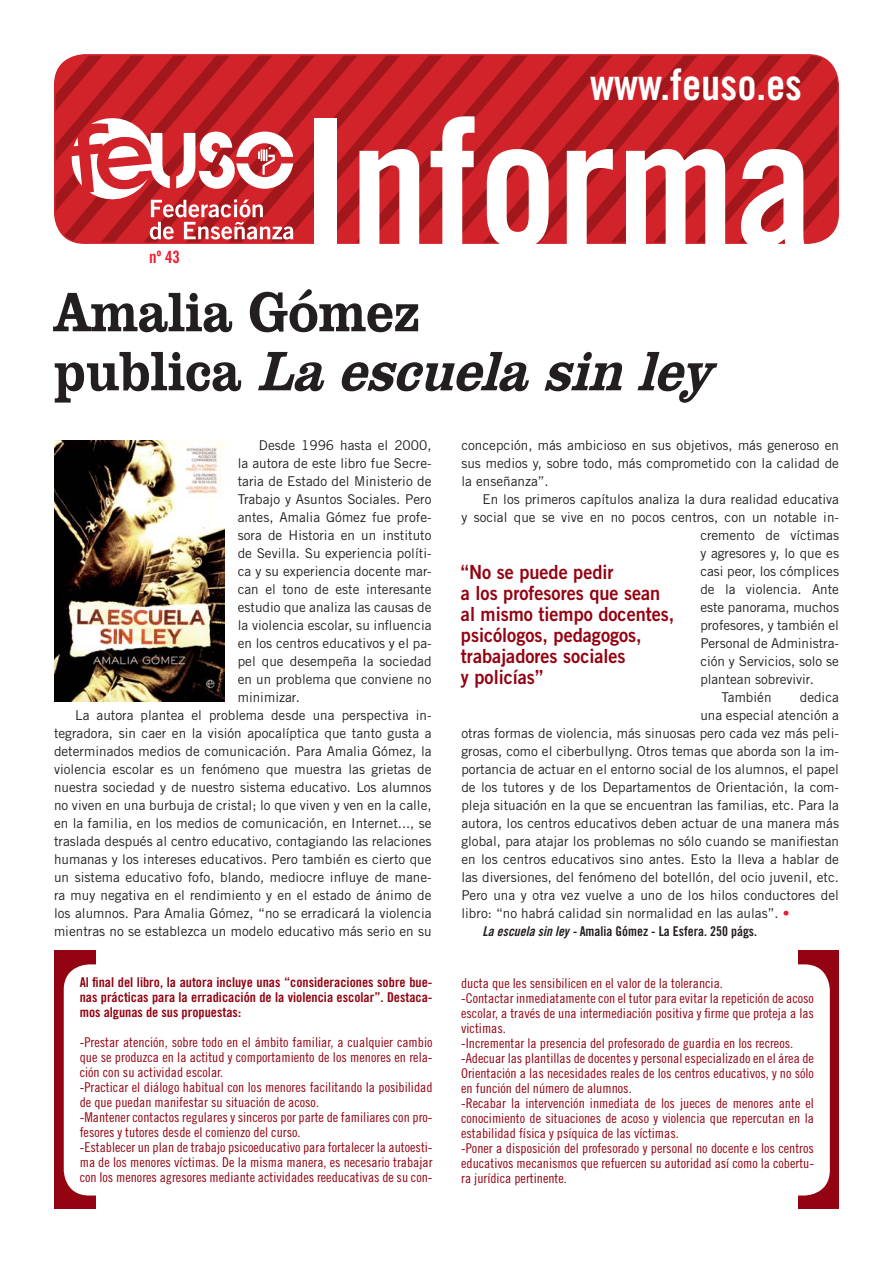
<style>
.page{position:relative;width:893px;height:1263px;background:#fff}
.page>*{position:absolute;margin:0;border:0;box-sizing:border-box;transform-origin:0 0}
.t1{font:177.75px "Trade Gothic Bold Cond Twenty";color:#fff}
.t2{font:800 57.15px/59.1px "Clarendon BT";letter-spacing:-.01em;color:#231f20;scale:.9 1}
.t3{font:43.2px "Trade Gothic Bold Cond Twenty";color:#fff}
.t4{font:19.5px/21px "Trade Gothic Bold Two";color:#930311;scale:.93 1}
.t5{font:16.95px "Trade Gothic Bold Cond Twenty";color:#ed1b2d}
.t6{font:13.5px/18px "Trade Gothic";color:#231f20;text-align:justify}
.t7{font:13.5px/15px "Trade Gothic Cond Eighteen";color:#930311}
.t8{font:13.5px/15px "Trade Gothic Bold Cond Twenty";color:#930311;text-align:justify}
.t9{font:13.5px "Trade Gothic Bold Cond Twenty";color:#231f20}
.s1{font-style:italic}
.s2{color:#ed1b2d}
.s3{font-family:"Trade Gothic Bold Cond Twenty Obl"}
</style>
<div class="page">
<svg style="left:55px;top:55px;width:783px;height:188px;background:#c52c32"></svg>
<div style="left:798px;top:950px;width:41px;height:259px;background:#930311"></div>
<div style="left:54px;top:950px;width:42px;height:259px;background:#930311"></div>
<div style="left:64px;top:964px;width:766px;height:232px;background:#fff;border-radius:25px"></div>
<img style="left:54px;top:440px;width:171px;height:261px">
<h3 class="t3" style="left:590px;top:69px;width:214px">www.feuso.es</h3>
<p class="t5" style="left:149px;top:250px;width:32px">nº 43</p>
<h1 class="t1" style="left:300px;top:118px;width:515px">Informa</h1>
<h2 class="t2" style="left:54px;top:281px;width:731px">Amalia Gómez<br>p u b l i c a <span class="s1">Laescuelasinley</span></h2>
<p class="t6" style="left:259px;top:438px;width:174px">Desde 1996 hasta el 2000,</p>
<p class="t6" style="left:238px;top:456px;width:195px">la autora de este libro fue Secre-</p>
<p class="t6" style="left:238px;top:474px;width:195px">taria de Estado del Ministerio de</p>
<p class="t6" style="left:238px;top:492px;width:195px">Trabajo y Asuntos Sociales. Pero</p>
<p class="t6" style="left:238px;top:510px;width:195px">antes, Amalia Gómez fue profe-</p>
<p class="t6" style="left:238px;top:528px;width:195px">sora de Historia en un instituto</p>
<p class="t6" style="left:238px;top:546px;width:195px">de Sevilla. Su experiencia políti-</p>
<p class="t6" style="left:238px;top:564px;width:195px">ca y su experiencia docente mar-</p>
<p class="t6" style="left:238px;top:582px;width:195px">can el tono de este interesante</p>
<p class="t6" style="left:238px;top:600px;width:195px">estudio que analiza las causas de</p>
<p class="t6" style="left:238px;top:618px;width:195px">la violencia escolar, su influencia</p>
<p class="t6" style="left:238px;top:635px;width:195px">en los centros educativos y el pa-</p>
<p class="t6" style="left:238px;top:653px;width:195px">pel que desempeña la sociedad</p>
<p class="t6" style="left:238px;top:671px;width:195px">en un problema que conviene no</p>
<p class="t6" style="left:238px;top:689px;width:64px">minimizar.</p>
<p class="t6" style="left:75px;top:707px;width:358px">La autora plantea el problema desde una perspectiva in-</p>
<p class="t6" style="left:54px;top:725px;width:379px">tegradora, sin caer en la visión apocalíptica que tanto gusta a</p>
<p class="t6" style="left:54px;top:743px;width:379px">determinados medios de comunicación. Para Amalia Gómez, la</p>
<p class="t6" style="left:54px;top:761px;width:379px">violencia escolar es un fenómeno que muestra las grietas de</p>
<p class="t6" style="left:54px;top:779px;width:379px">nuestra sociedad y de nuestro sistema educativo. Los alumnos</p>
<p class="t6" style="left:54px;top:797px;width:379px">no viven en una burbuja de cristal; lo que viven y ven en la calle,</p>
<p class="t6" style="left:54px;top:815px;width:379px">en la familia, en los medios de comunicación, en Internet..., se</p>
<p class="t6" style="left:54px;top:833px;width:379px">traslada después al centro educativo, contagiando las relaciones</p>
<p class="t6" style="left:54px;top:851px;width:379px">humanas y los intereses educativos. Pero también es cierto que</p>
<p class="t6" style="left:54px;top:869px;width:379px">un sistema educativo fofo, blando, mediocre influye de mane-</p>
<p class="t6" style="left:54px;top:887px;width:379px">ra muy negativa en el rendimiento y en el estado de ánimo de</p>
<p class="t6" style="left:54px;top:905px;width:379px">los alumnos. Para Amalia Gómez, “no se erradicará la violencia</p>
<p class="t6" style="left:54px;top:923px;width:379px">mientras no se establezca un modelo educativo más serio en su</p>
<p class="t8" style="left:80px;top:976px;width:354px">Al final del libro, la autora incluye unas “consideraciones sobre bue&shy;nas prácticas para la erradicación de la violencia escolar”. Destaca&shy;mos algunas de sus propuestas:</p>
<p class="t7" style="left:80px;top:1036px;width:354px">-Prestar atención, sobre todo en el ámbito familiar, a cualquier cambio que se produzca en la actitud y comportamiento de los menores en rela&shy;ción con su actividad escolar.<br>-Practicar el diálogo habitual con los menores facilitando la posibilidad de que puedan manifestar su situación de acoso.<br>-Mantener contactos regulares y sinceros por parte de familiares con pro&shy;fesores y tutores desde el comienzo del curso.<br>-Establecer un plan de trabajo psicoeducativo para fortalecer la autoesti&shy;ma de los menores víctimas. De la misma manera, es necesario trabajar con los menores agresores mediante actividades reeducativas de su con-</p>
<p class="t6" style="left:461px;top:438px;width:379px">concepción, más ambicioso en sus objetivos, más generoso en sus medios y, sobre todo, más comprometido con la calidad de la enseñanza”.</p>
<p class="t6" style="left:483px;top:492px;width:358px">En los primeros capítulos analiza la dura realidad educativa</p>
<p class="t6" style="left:461px;top:510px;width:379px">y social que se vive en no pocos centros, con un notable in-</p>
<p class="t6" style="left:700px;top:527px;width:140px">cremento de víctimas</p>
<p class="t6" style="left:700px;top:545px;width:140px">y agresores y, lo que es</p>
<p class="t6" style="left:700px;top:563px;width:140px">casi peor, los cómplices</p>
<p class="t6" style="left:700px;top:581px;width:140px">de la violencia. Ante</p>
<p class="t6" style="left:700px;top:599px;width:140px">este panorama, muchos</p>
<p class="t6" style="left:700px;top:617px;width:140px">profesores, y también el</p>
<p class="t6" style="left:700px;top:635px;width:140px">Personal de Administra-</p>
<p class="t6" style="left:700px;top:653px;width:140px">ción y Servicios, solo se</p>
<p class="t6" style="left:700px;top:671px;width:115px">plantean sobrevivir.</p>
<p class="t6" style="left:721px;top:689px;width:51px">También</p>
<p class="t6" style="left:800px;top:689px;width:41px">dedica</p>
<p class="t6" style="left:700px;top:707px;width:140px">una especial atención a</p>
<p class="t6" style="left:461px;top:725px;width:379px">otras formas de violencia, más sinuosas pero cada vez más peli-</p>
<p class="t6" style="left:461px;top:743px;width:379px">grosas, como el ciberbullyng. Otros temas que aborda son la im-</p>
<p class="t6" style="left:461px;top:761px;width:379px">portancia de actuar en el entorno social de los alumnos, el papel</p>
<p class="t6" style="left:461px;top:779px;width:379px">de los tutores y de los Departamentos de Orientación, la com-</p>
<p class="t6" style="left:461px;top:797px;width:379px">pleja situación en la que se encuentran las familias, etc. Para la</p>
<p class="t6" style="left:461px;top:815px;width:379px">autora, los centros educativos deben actuar de una manera más</p>
<p class="t6" style="left:461px;top:833px;width:379px">global, para atajar los problemas no sólo cuando se manifiestan</p>
<p class="t6" style="left:461px;top:851px;width:379px">en los centros educativos sino antes. Esto la lleva a hablar de</p>
<p class="t6" style="left:461px;top:869px;width:379px">las diversiones, del fenómeno del botellón, del ocio juvenil, etc.</p>
<p class="t6" style="left:461px;top:887px;width:379px">Pero una y otra vez vuelve a uno de los hilos conductores del</p>
<p class="t6" style="left:461px;top:905px;width:330px">libro: “no habrá calidad sin normalidad en las aulas”. <span class="s2">•</span></p>
<p class="t9" style="left:483px;top:926px;width:276px"><span class="s3">La escuela sin ley -</span> Amalia Gómez - La Esfera. 250 págs.</p>
<h3 class="t4" style="left:461px;top:564px;width:231px">“No se puede pedir<br>a los profesores que sean al mismo tiempo docentes, psicólogos, pedagogos, trabajadores sociales<br>y policías”</h3>
<p class="t7" style="left:461px;top:976px;width:354px">ducta que les sensibilicen en el valor de la tolerancia.<br>-Contactar inmediatamente con el tutor para evitar la repetición de acoso escolar, a través de una intermediación positiva y firme que proteja a las victimas.<br>-Incrementar la presencia del profesorado de guardia en los recreos. -Adecuar las plantillas de docentes y personal especializado en el área de Orientación a las necesidades reales de los centros educativos, y no sólo en función del número de alumnos.<br>-Recabar la intervención inmediata de los jueces de menores ante el conocimiento de situaciones de acoso y violencia que repercutan en la estabilidad física y psíquica de las víctimas.<br>-Poner a disposición del profesorado y personal no docente e los centros educativos mecanismos que refuercen su autoridad así como la cobertu&shy;ra jurídica pertinente.</p>
</div>
